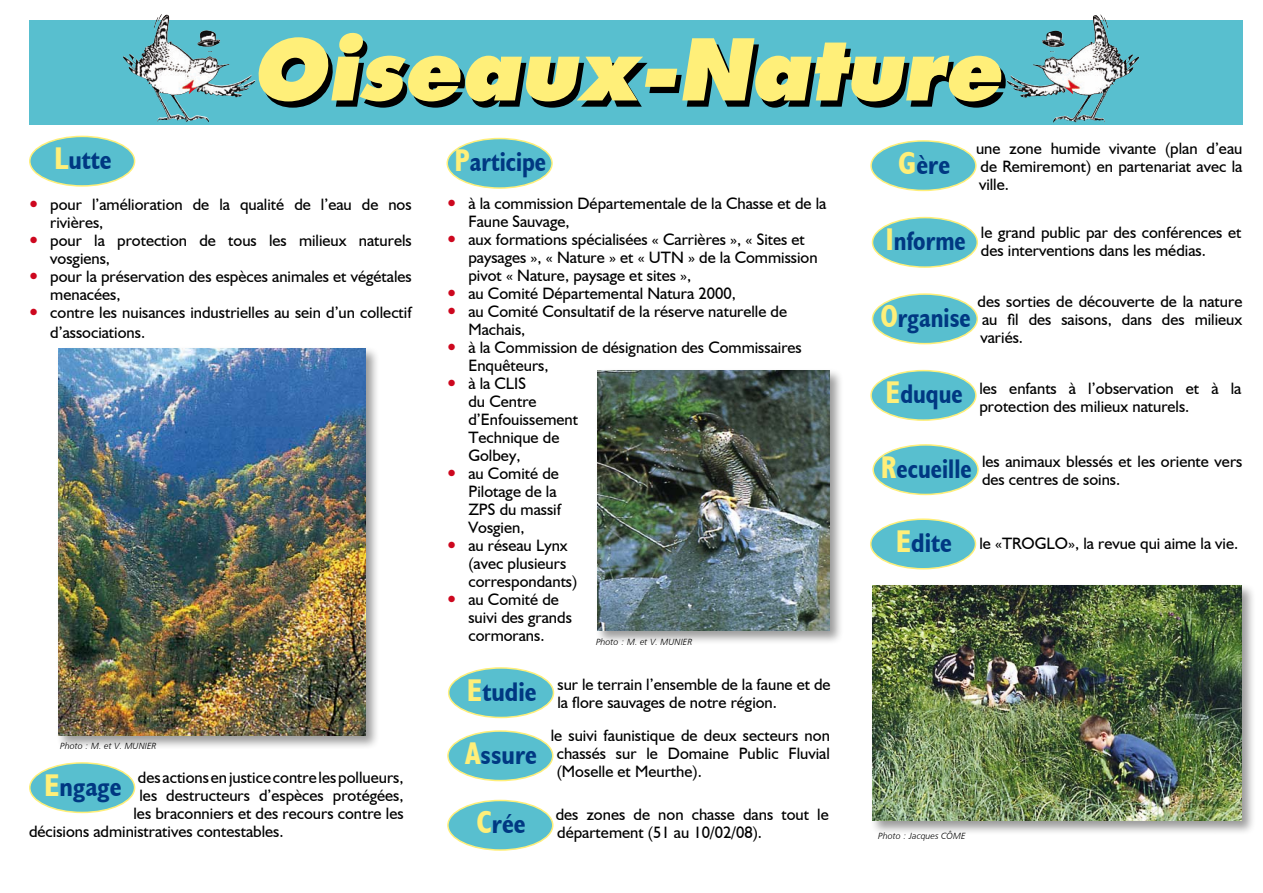
<style>
.page{position:relative;width:1263px;height:893px;background:#fff}
.page>*{position:absolute;margin:0;border:0;box-sizing:border-box;transform-origin:0 0}
.t1{font:700 condensed 31.5px "Humanist 521 BT";color:#ffef79}
.t2{font:700 condensed 31.5px "Humanist 521 BT";color:#ffef79;scale:.95 1}
.t3{font:700 condensed 27px "Humanist 521 BT";color:#003882;scale:.95 1}
.t4{font:700 condensed 27px "Humanist 521 BT";color:#003882}
.t5{font:16.5px/18px "Humanist 521 BT";color:#000}
.t6{font:9px "Humanist 777 BT Light Italic B";color:#000}
.s1{font-size:31.5px;color:#ffef79}
.s2{font-weight:700;font-stretch:condensed;font-size:31.5px;color:#ffef79}
.s3{font-weight:700;font-stretch:condensed;font-size:27px;color:#003882}
</style>
<div class="page">
<div style="left:29px;top:21px;width:1213px;height:104px;background:#58bfcf"></div>
<img style="left:123px;top:14px;width:45px;height:104px">
<svg style="left:272px;top:74px;width:734px;height:34px"></svg>
<svg style="left:258px;top:33px;width:746px;height:68px"></svg>
<img style="left:1007px;top:14px;width:97px;height:84px">
<div style="left:56px;top:345px;width:324px;height:404px;background:#000;opacity:.4"></div>
<img style="left:59px;top:348px;width:307px;height:387px">
<div style="left:594px;top:367px;width:250px;height:278px;background:#000;opacity:.4"></div>
<img style="left:597px;top:370px;width:233px;height:261px">
<div style="left:870px;top:583px;width:385px;height:252px;background:#000;opacity:.4"></div>
<img style="left:872px;top:585px;width:369px;height:236px">
<div style="left:30px;top:763px;width:105px;height:49px;background:#58bfcf;border-radius:50%"></div>
<div style="left:29px;top:762px;width:106px;height:51px;border:2px solid #ffef79;border-radius:50%"></div>
<div style="left:448px;top:800px;width:105px;height:50px;background:#58bfcf;border-radius:50%"></div>
<div style="left:447px;top:800px;width:106px;height:51px;border:2px solid #ffef79;border-radius:50%"></div>
<div style="left:448px;top:731px;width:105px;height:49px;background:#58bfcf;border-radius:50%"></div>
<div style="left:447px;top:730px;width:106px;height:51px;border:2px solid #ffef79;border-radius:50%"></div>
<div style="left:449px;top:668px;width:104px;height:49px;background:#58bfcf;border-radius:50%"></div>
<div style="left:448px;top:667px;width:106px;height:51px;border:2px solid #ffef79;border-radius:50%"></div>
<div style="left:30px;top:136px;width:105px;height:50px;background:#58bfcf;border-radius:50%"></div>
<div style="left:29px;top:136px;width:106px;height:51px;border:2px solid #ffef79;border-radius:50%"></div>
<div style="left:447px;top:139px;width:105px;height:49px;background:#58bfcf;border-radius:50%"></div>
<div style="left:446px;top:138px;width:107px;height:51px;border:2px solid #ffef79;border-radius:50%"></div>
<div style="left:872px;top:218px;width:105px;height:49px;background:#58bfcf;border-radius:50%"></div>
<div style="left:872px;top:217px;width:106px;height:51px;border:2px solid #ffef79;border-radius:50%"></div>
<div style="left:872px;top:294px;width:105px;height:50px;background:#58bfcf;border-radius:50%"></div>
<div style="left:872px;top:293px;width:106px;height:51px;border:2px solid #ffef79;border-radius:50%"></div>
<div style="left:871px;top:371px;width:105px;height:49px;background:#58bfcf;border-radius:50%"></div>
<div style="left:870px;top:370px;width:107px;height:51px;border:2px solid #ffef79;border-radius:50%"></div>
<div style="left:873px;top:445px;width:105px;height:49px;background:#58bfcf;border-radius:50%"></div>
<div style="left:872px;top:444px;width:107px;height:51px;border:2px solid #ffef79;border-radius:50%"></div>
<div style="left:871px;top:141px;width:105px;height:49px;background:#58bfcf;border-radius:50%"></div>
<div style="left:870px;top:140px;width:107px;height:51px;border:2px solid #ffef79;border-radius:50%"></div>
<div style="left:871px;top:519px;width:104px;height:50px;background:#58bfcf;border-radius:50%"></div>
<div style="left:870px;top:518px;width:106px;height:51px;border:2px solid #ffef79;border-radius:50%"></div>
<h2 class="t4" style="left:54px;top:143px;width:59px"><span class="s1">L</span>utte</h2>
<h2 class="t3" style="left:454px;top:145px;width:98px"><span class="s1">P</span>articipe</h2>
<p class="t5" style="left:50px;top:195px;width:363px">pour l’amélioration de la qualité de l’eau de nos rivières,<br>pour la protection de tous les milieux naturels vosgiens,<br>pour la préservation des espèces animales et végétales menacées,<br>contre les nuisances industrielles au sein d’un collectif</p>
<p class="t5" style="left:50px;top:323px;width:96px">d’associations.</p>
<p class="t6" style="left:60px;top:740px;width:98px">Photo : m. et V. mUNIER</p>
<p class="t5" style="left:138px;top:768px;width:267px">des actions en justice contre les pollueurs,</p>
<p class="t5" style="left:139px;top:786px;width:266px">les destructeurs d’espèces protégées,</p>
<p class="t5" style="left:133px;top:804px;width:272px">les braconniers et des recours contre les</p>
<p class="t5" style="left:29px;top:822px;width:256px">décisions administratives contestables.</p>
<h2 class="t4" style="left:44px;top:770px;width:79px"><span class="s1">E</span>ngage</h2>
<p class="t5" style="left:468px;top:194px;width:359px">à la commission Départementale de la Chasse et de la<br>Faune Sauvage,<br>aux formations spécialisées « Carrières », « Sites et paysages », « Nature » et « UTN » de la Commission pivot « Nature, paysage et sites »,<br>au Comité Départemental Natura 2000,<br>au Comité Consultatif de la réserve naturelle de<br>Machais,<br>à la Commission de désignation des Commissaires<br>Enquêteurs,<br>à la CLIS<br>du Centre<br>d’Enfouissement<br>Technique de<br>Golbey,<br>au Comité de<br>Pilotage de la<br>ZPS du massif<br>Vosgien,<br>au réseau Lynx<br>(avec plusieurs<br>correspondants)<br>au Comité de<br>suivi des grands<br>cormorans.</p>
<p class="t6" style="left:596px;top:636px;width:98px">Photo : m. et V. mUNIER</p>
<h1 class="t1" style="left:467px;top:670px;width:17px">E</h1>
<h2 class="t4" style="left:482px;top:675px;width:56px">tudie</h2>
<p class="t5" style="left:557px;top:675px;width:275px">sur le terrain l’ensemble de la faune et de</p>
<p class="t5" style="left:557px;top:693px;width:221px">la flore sauvages de notre région.</p>
<h2 class="t4" style="left:465px;top:738px;width:74px"><span class="s1">A</span>ssure</h2>
<p class="t5" style="left:557px;top:726px;width:275px;text-align:justify;text-indent:-6px">le suivi faunistique de deux secteurs non chassés sur le Domaine Public Fluvial (Moselle et Meurthe).</p>
<h2 class="t4" style="left:476px;top:807px;width:51px"><span class="s1">C</span>rée</h2>
<p class="t5" style="left:556px;top:805px;width:275px">des zones de non chasse dans tout le département (51 au 10/02/08).</p>
<h2 class="t4" style="left:898px;top:148px;width:54px"><span class="s1">G</span>ère</h2>
<p class="t5" style="left:976px;top:139px;width:268px;text-align:justify">une zone humide vivante (plan d’eau de Remiremont) en partenariat avec la ville.</p>
<h2 class="t3" style="left:885px;top:224px;width:86px"><span class="s1">I</span>nforme</h2>
<p class="t5" style="left:981px;top:224px;width:262px">le grand public par des conférences et des interventions dans les médias.</p>
<p class="t5" style="left:977px;top:292px;width:266px;text-align:justify">des sorties de découverte de la nature au fil des saisons, dans des milieux variés.</p>
<h2 class="t3" style="left:880px;top:301px;width:97px"><span class="s1">O</span>rganise</h2>
<h2 class="t3" style="left:885px;top:377px;width:83px"><span class="s1">E</span>duque</h2>
<p class="t5" style="left:979px;top:379px;width:263px">les enfants à l’observation et à la protection des milieux naturels.</p>
<h1 class="t2" style="left:881px;top:447px;width:18px">R</h1>
<h2 class="t3" style="left:896px;top:452px;width:81px">ecueille</h2>
<p class="t5" style="left:982px;top:452px;width:262px">les animaux blessés et les oriente vers</p>
<p class="t5" style="left:982px;top:470px;width:140px">des centres de soins.</p>
<p class="t5" style="left:896px;top:534px;width:344px"><span class="s2">E</span><span class="s3">dite</span> le «TROGLO», la revue qui aime la vie.</p>
<p class="t6" style="left:878px;top:830px;width:89px">Photo : Jacques CÔmE</p>
</div>
